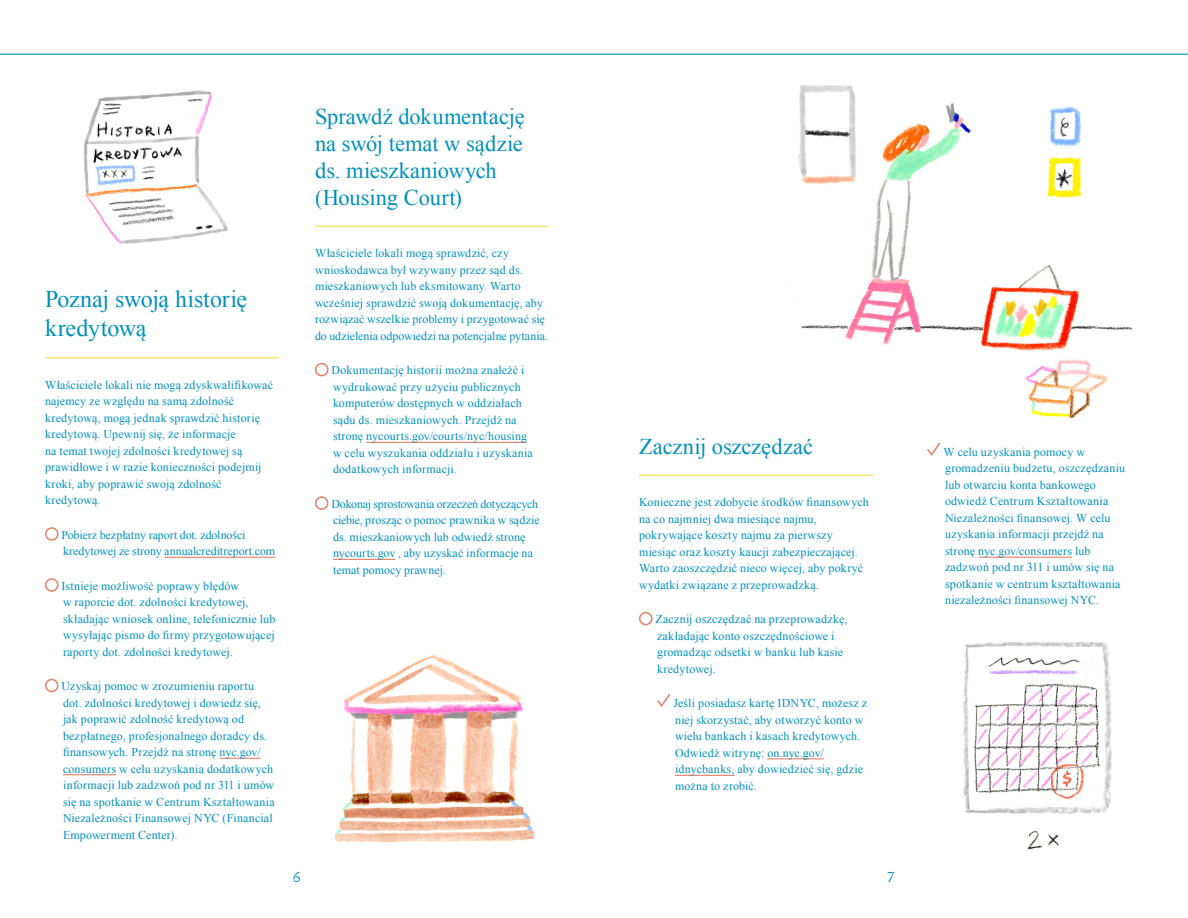
<style>
.page{position:relative;width:1188px;height:918px;background:#fff}
.page>*{position:absolute;margin:0;border:0;box-sizing:border-box;transform-origin:0 0}
.Inside_page_headers{font:24px/28.8px "Times New Roman";letter-spacing:-.005em;color:#008fbc}
.Inside_page_headers-2{font:22.5px/27px "Times New Roman";color:#008fbc}
.t1{font:13.5px "Thames Capsule";color:#008fbc}
.Checklist{font:12px/16.5px "Times New Roman";letter-spacing:.01em;color:#008fbc}
.Text{font:12px/16.5px "Times New Roman";letter-spacing:.01em;color:#008fbc}
.Sub_Checklist{font:12px/16.5px "Times New Roman";letter-spacing:.015em;color:#008fbc}
</style>
<div class="page">
<hr style="left:45px;top:357px;width:234px;height:1px;background:#fbe570">
<hr style="left:164px;top:557px;width:111px;height:1px;background:#e68066">
<hr style="left:220px;top:758px;width:41px;height:1px;background:#e68066">
<hr style="left:63px;top:774px;width:53px;height:1px;background:#e68066">
<div style="left:45px;top:527px;width:14px;height:14px;border:2px solid #e68066;border-radius:50%"></div>
<div style="left:45px;top:578px;width:14px;height:14px;border:2px solid #e68066;border-radius:50%"></div>
<div style="left:45px;top:679px;width:14px;height:13px;border:2px solid #e68066;border-radius:50%"></div>
<hr style="left:315px;top:226px;width:234px;height:1px;background:#fbe570">
<hr style="left:366px;top:442px;width:161px;height:1px;background:#e68066">
<hr style="left:333px;top:559px;width:62px;height:1px;background:#e68066">
<div style="left:315px;top:363px;width:14px;height:13px;border:2px solid #e68066;border-radius:50%"></div>
<div style="left:315px;top:496px;width:14px;height:14px;border:2px solid #e68066;border-radius:50%"></div>
<img style="left:84px;top:90px;width:144px;height:154px">
<img style="left:335px;top:654px;width:200px;height:189px">
<img style="left:799px;top:85px;width:333px;height:333px">
<img style="left:963px;top:642px;width:149px;height:208px">
<hr style="left:639px;top:475px;width:234px;height:1px;background:#fbe570">
<hr style="left:767px;top:758px;width:57px;height:1px;background:#e68066">
<hr style="left:675px;top:775px;width:60px;height:1px;background:#e68066">
<div style="left:639px;top:612px;width:14px;height:13px;border:2px solid #e68066;border-radius:50%"></div>
<svg style="left:657px;top:693px;width:14px;height:14px"></svg>
<hr style="left:0;top:54px;width:1188px;height:1px;background:#008fbc">
<hr style="left:978px;top:557px;width:94px;height:1px;background:#e68066">
<svg style="left:927px;top:442px;width:14px;height:14px"></svg>
<p class="Inside_page_headers" style="left:45px;top:284px;width:204px">Poznaj swoją historię kredytową</p>
<p class="Text" style="left:45px;top:376px;width:230px">Właściciele lokali nie mogą zdyskwalifikować najemcy ze względu na samą zdolność kredytową, mogą jednak sprawdzić historię kredytową. Upewnij się, że informacje<br>na temat twojej zdolności kredytowej są prawidłowe i w razie konieczności podejmij kroki, aby poprawić swoją zdolność kredytową.</p>
<p class="Checklist" style="left:62px;top:526px;width:215px">Pobierz bezpłatny raport dot. zdolności kredytowej ze strony annualcreditreport.com</p>
<p class="Checklist" style="left:62px;top:577px;width:215px">Istnieje możliwość poprawy błędów<br>w raporcie dot. zdolności kredytowej, składając wniosek online, telefonicznie lub wysyłając pismo do firmy przygotowującej raporty dot. zdolności kredytowej.</p>
<p class="Checklist" style="left:62px;top:678px;width:215px">Uzyskaj pomoc w zrozumieniu raportu dot. zdolności kredytowej i dowiedz się, jak poprawić zdolność kredytową od bezpłatnego, profesjonalnego doradcy ds. finansowych. Przejdź na stronę nyc.gov/ consumers w celu uzyskania dodatkowych informacji lub zadzwoń pod nr 311 i umów się na spotkanie w Centrum Kształtowania Niezależności Finansowej NYC (Financial Empowerment Center).</p>
<p class="Inside_page_headers-2" style="left:315px;top:102px;width:211px">Sprawdź dokumentację na swój temat w sądzie ds. mieszkaniowych (Housing Court)</p>
<p class="Text" style="left:315px;top:245px;width:234px">Właściciele lokali mogą sprawdzić, czy wnioskodawca był wzywany przez sąd ds. mieszkaniowych lub eksmitowany. Warto wcześniej sprawdzić swoją dokumentację, aby rozwiązać wszelkie problemy i przygotować się do udzielenia odpowiedzi na potencjalne pytania.</p>
<p class="Checklist" style="left:332px;top:362px;width:203px">Dokumentację historii można znaleźć i wydrukować przy użyciu publicznych komputerów dostępnych w oddziałach sądu ds. mieszkaniowych. Przejdź na stronę nycourts.gov/courts/nyc/housing w celu wyszukania oddziału i uzyskania dodatkowych informacji.</p>
<p class="Checklist" style="left:332px;top:495px;width:210px">Dokonaj sprostowania orzeczeń dotyczących ciebie, prosząc o pomoc prawnika w sądzie ds. mieszkaniowych lub odwiedź stronę nycourts.gov , aby uzyskać informacje na temat pomocy prawnej.</p>
<p class="Inside_page_headers-2" style="left:639px;top:432px;width:176px">Zacznij oszczędzać</p>
<p class="Text" style="left:639px;top:494px;width:231px">Konieczne jest zdobycie środków finansowych na co najmniej dwa miesiące najmu, pokrywające koszty najmu za pierwszy miesiąc oraz koszty kaucji zabezpieczającej.<br>Warto zaoszczędzić nieco więcej, aby pokryć wydatki związane z przeprowadzką.</p>
<p class="Checklist" style="left:656px;top:611px;width:193px">Zacznij oszczędzać na przeprowadzkę, zakładając konto oszczędnościowe i gromadząc odsetki w banku lub kasie kredytowej.</p>
<p class="Sub_Checklist" style="left:673px;top:695px;width:195px">Jeśli posiadasz kartę IDNYC, możesz z niej skorzystać, aby otworzyć konto w wielu bankach i kasach kredytowych.<br>Odwiedź witrynę: on.nyc.gov/ idnycbanks, aby dowiedzieć się, gdzie można to zrobić.</p>
<p class="t1" style="left:293px;top:869px;width:9px">6</p>
<p class="t1" style="left:888px;top:869px;width:8px">7</p>
<p class="Sub_Checklist" style="left:943px;top:443px;width:183px">W celu uzyskania pomocy w gromadzeniu budżetu, oszczędzaniu lub otwarciu konta bankowego odwiedź Centrum Kształtowania<br>Niezależności finansowej. W celu uzyskania informacji przejdź na stronę nyc.gov/consumers lub zadzwoń pod nr 311 i umów się na spotkanie w centrum kształtowania niezależności finansowej NYC.</p>
</div>
